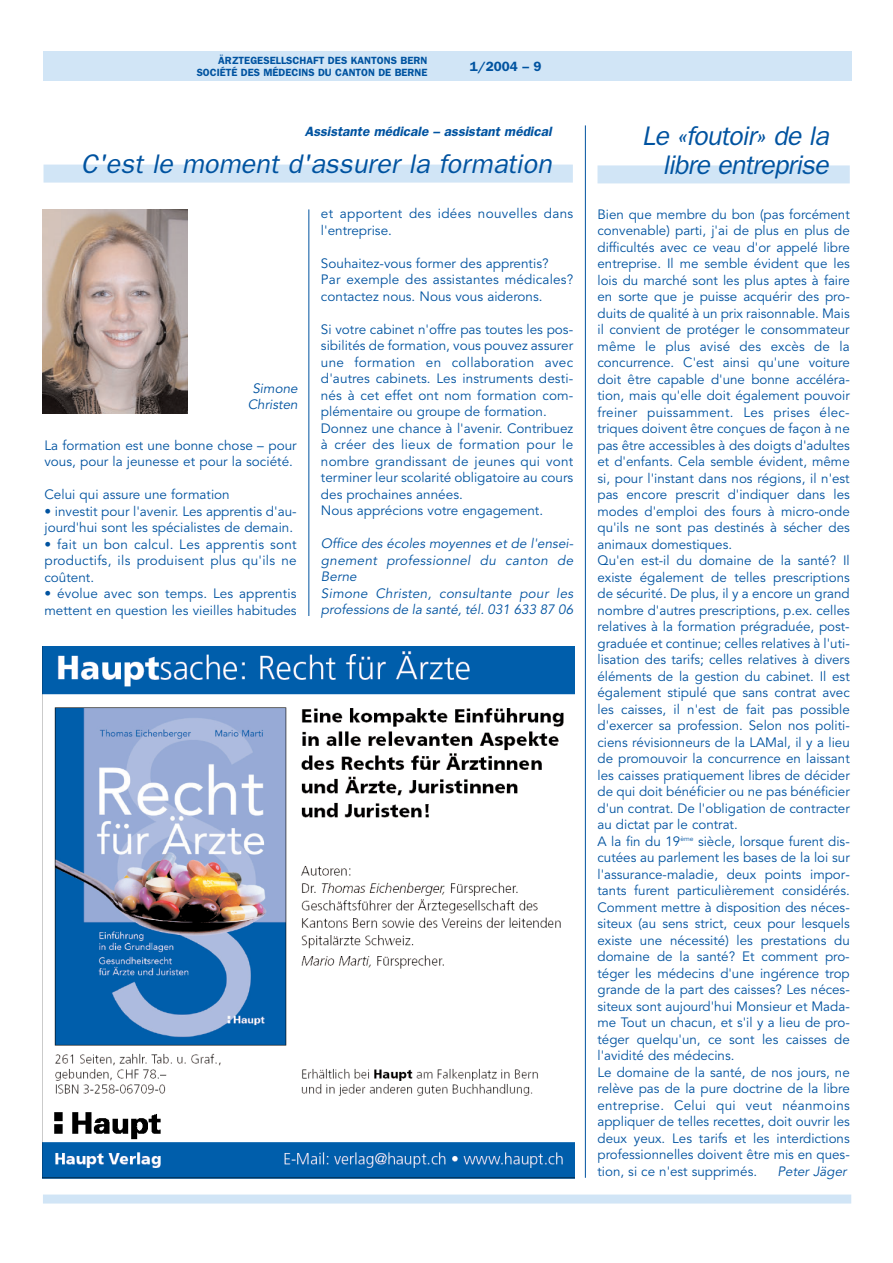
<style>
.page{position:relative;width:893px;height:1263px;background:#fff}
.page>*{position:absolute;margin:0;border:0;box-sizing:border-box;transform-origin:0 0}
.t1{font:italic 27px "Franklin Gothic";color:#0053a0}
.t2{font:italic 27px/28.5px "Franklin Gothic";letter-spacing:-.03em;color:#0053a0;text-align:right}
.t3{font:13.5px/16.5px "Avenir";color:#0053a0}
.t4{font:italic 13.5px/16.5px "Avenir";color:#0053a0}
.t5{font:13.5px/16.5px "Avenir";letter-spacing:.02em;color:#0053a0}
.t6{font:italic 600 13.5px "Franklin Gothic";color:#0053a0}
.t7{font:600 13.5px "Franklin Gothic";color:#0053a0}
.t8{font:600 10.5px/12px "Franklin Gothic";color:#0053a0;text-align:right}
</style>
<div class="page">
<div style="left:43px;top:1195px;width:808px;height:9px;background:#d1e5f6"></div>
<div style="left:43px;top:51px;width:808px;height:30px;background:#d1e5f6"></div>
<hr style="left:308px;top:209px;width:1px;height:407px;background:#0053a0">
<hr style="left:585px;top:125px;width:1px;height:1053px;background:#0053a0">
<div style="left:597px;top:165px;width:252px;height:18px;background:#d1e5f6"></div>
<div style="left:44px;top:165px;width:529px;height:18px;background:#d1e5f6"></div>
<img style="left:42px;top:646px;width:532px;height:533px">
<img style="left:43px;top:210px;width:145px;height:204px">
<p class="t8" style="left:197px;top:55px;width:232px">ÄRZTEGESELLSCHAFT DES KANTONS BERN<br>SOCIÉTÉ DES MÉDECINS DU CANTON DE BERNE</p>
<p class="t7" style="left:470px;top:62px;width:73px">1/2004 – 9</p>
<p class="t6" style="left:305px;top:126px;width:248px">Assistante médicale – assistant médical</p>
<h1 class="t1" style="left:81px;top:155px;width:472px">C'est le moment d'assurer la formation</h1>
<p class="t4" style="left:248px;top:381px;width:51px;text-align:center">Simone<br>Christen</p>
<p class="t3" style="left:44px;top:438px;width:254px">La formation est une bonne chose – pour vous, pour la jeunesse et pour la société.</p>
<p class="t3" style="left:44px;top:488px;width:187px">Celui qui assure une formation</p>
<p class="t3" style="left:44px;top:504px;width:254px">• investit pour l'avenir. Les apprentis d'au&shy;jourd'hui sont les spécialistes de demain.</p>
<p class="t3" style="left:44px;top:537px;width:254px;text-align:justify">• fait un bon calcul. Les apprentis sont productifs, ils produisent plus qu'ils ne coûtent.</p>
<p class="t3" style="left:44px;top:587px;width:254px">• évolue avec son temps. Les apprentis mettent en question les vieilles habitudes</p>
<p class="t5" style="left:321px;top:207px;width:254px">et apportent des idées nouvelles dans l'entreprise.</p>
<p class="t3" style="left:321px;top:256px;width:254px">Souhaitez-vous former des apprentis?<br>Par exemple des assistantes médicales? contactez nous. Nous vous aiderons.</p>
<p class="t3" style="left:321px;top:322px;width:254px">Si votre cabinet n'offre pas toutes les pos&shy;sibilités de formation, vous pouvez assurer une formation en collaboration avec d'autres cabinets. Les instruments desti&shy;nés à cet effet ont nom formation com&shy;plémentaire ou groupe de formation.<br>Donnez une chance à l'avenir. Contribuez à créer des lieux de formation pour le nombre grandissant de jeunes qui vont terminer leur scolarité obligatoire au cours des prochaines années.<br>Nous apprécions votre engagement.</p>
<p class="t4" style="left:321px;top:537px;width:254px">Office des écoles moyennes et de l'ensei&shy;gnement professionnel du canton de<br>Berne<br>Simone Christen, consultante pour les professions de la santé, tél. 031 633 87 06</p>
<h1 class="t2" style="left:642px;top:124px;width:188px">Le «foutoir» de la libre entreprise</h1>
<p class="t3" style="left:597px;top:207px;width:254px">Bien que membre du bon (pas forcément convenable) parti, j'ai de plus en plus de difficultés avec ce veau d'or appelé libre entreprise. Il me semble évident que les lois du marché sont les plus aptes à faire en sorte que je puisse acquérir des pro&shy;duits de qualité à un prix raisonnable. Mais il convient de protéger le consommateur même le plus avisé des excès de la concurrence. C'est ainsi qu'une voiture doit être capable d'une bonne accéléra&shy;tion, mais qu'elle doit également pouvoir freiner puissamment. Les prises élec&shy;triques doivent être conçues de façon à ne pas être accessibles à des doigts d'adultes et d'enfants. Cela semble évident, même si, pour l'instant dans nos régions, il n'est pas encore prescrit d'indiquer dans les modes d'emploi des fours à micro-onde qu'ils ne sont pas destinés à sécher des animaux domestiques.<br>Qu'en est-il du domaine de la santé? Il existe également de telles prescriptions de sécurité. De plus, il y a encore un grand nombre d'autres prescriptions, p.ex. celles relatives à la formation prégraduée, post&shy;graduée et continue; celles relatives à l'uti&shy;lisation des tarifs; celles relatives à divers éléments de la gestion du cabinet. Il est également stipulé que sans contrat avec les caisses, il n'est de fait pas possible d'exercer sa profession. Selon nos politi&shy;ciens révisionneurs de la LAMal, il y a lieu de promouvoir la concurrence en laissant les caisses pratiquement libres de décider de qui doit bénéficier ou ne pas bénéficier d'un contrat. De l'obligation de contracter au dictat par le contrat.<br>A la fin du 19<sup>ème</sup> siècle, lorsque furent dis&shy;cutées au parlement les bases de la loi sur l'assurance-maladie, deux points impor&shy;tants furent particulièrement considérés.<br>Comment mettre à disposition des néces&shy;siteux (au sens strict, ceux pour lesquels existe une nécessité) les prestations du domaine de la santé? Et comment pro&shy;téger les médecins d'une ingérence trop grande de la part des caisses? Les néces&shy;siteux sont aujourd'hui Monsieur et Mada&shy;me Tout un chacun, et s'il y a lieu de pro&shy;téger quelqu'un, ce sont les caisses de l'avidité des médecins.<br>Le domaine de la santé, de nos jours, ne relève pas de la pure doctrine de la libre entreprise. Celui qui veut néanmoins appliquer de telles recettes, doit ouvrir les deux yeux. Les tarifs et les interdictions professionnelles doivent être mis en ques&shy;tion, si ce n'est supprimés.</p>
<p class="t4" style="left:777px;top:1164px;width:70px">Peter Jäger</p>
</div>
